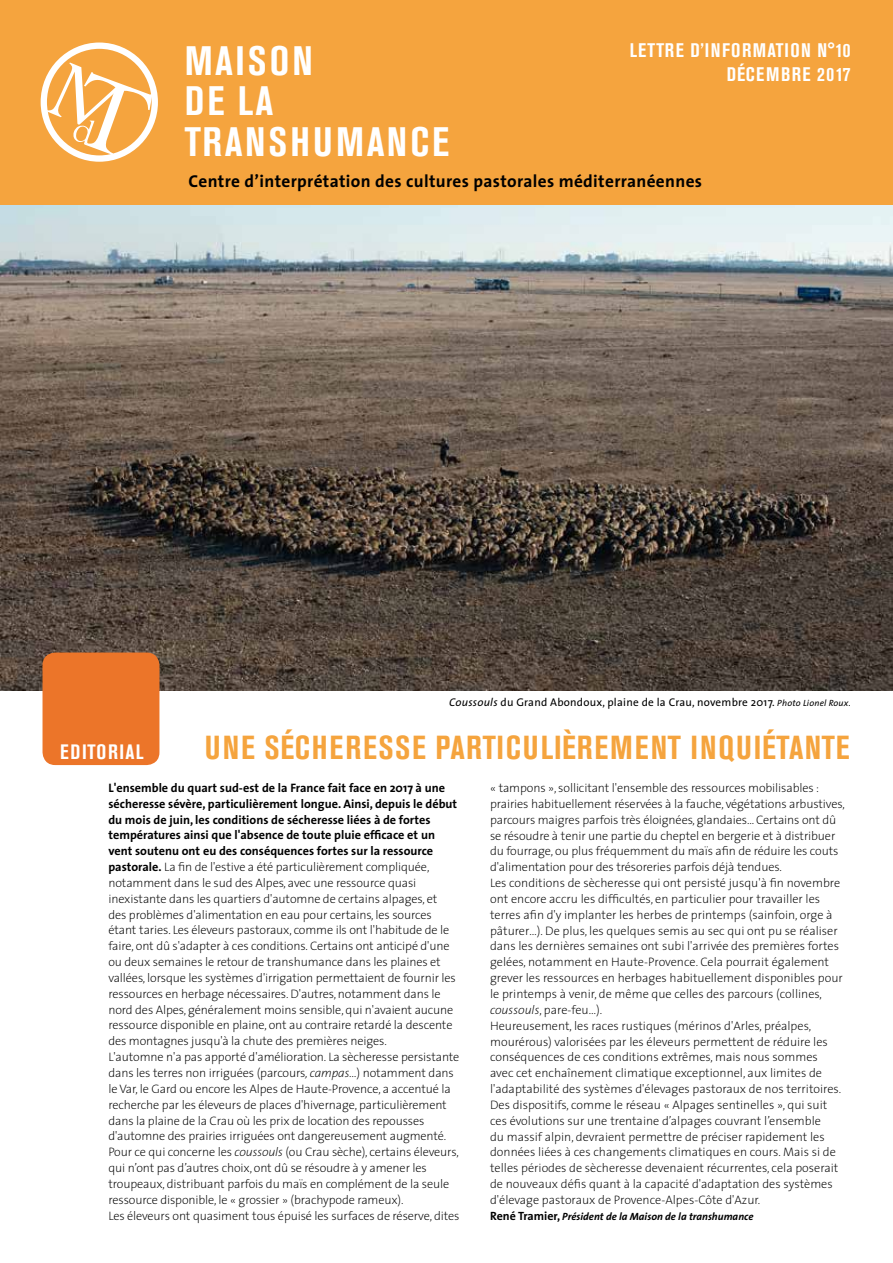
<style>
.page{position:relative;width:893px;height:1263px;background:#fff}
.page>*{position:absolute;margin:0;border:0;box-sizing:border-box;transform-origin:0 0}
.t1{font:700 condensed 40.8px/40.8px "Akzidenz Grotesk BE";letter-spacing:.075em;color:#fff}
.t2{font:700 condensed 33px "Akzidenz Grotesk BE";letter-spacing:.055em;color:#f5a43e}
.t3{font:700 condensed 20.7px "Akzidenz Grotesk BE";letter-spacing:.07em;color:#fff}
.t4{font:700 condensed 19.5px/24px "Akzidenz Grotesk BE";letter-spacing:.07em;color:#fff}
.t5{font:700 17.4px "The Sans";letter-spacing:.02em;color:#000}
.t6{font:200 12.3px/15.9px "The Sans";letter-spacing:-.01em;color:#000}
.t7{font:11.25px "The Sans";letter-spacing:.02em;color:#000}
.t8{font:italic 700 10.5px "The Sans";color:#000}
.s1{font-style:italic}
.s2{font-style:italic;font-size:9px}
.s3{font-weight:700}
.s4{font-style:normal;font-size:12px}
</style>
<div class="page">
<img style="left:0;top:204px;width:893px;height:487px">
<div style="left:43px;top:652px;width:116px;height:113px;background:#ec7529;border-radius:13px"></div>
<div style="left:0;top:0;width:893px;height:204px;background:#f5a43e"></div>
<svg style="left:46px;top:63px;width:106px;height:92px"></svg>
<div style="left:41px;top:43px;width:117px;height:119px;border:6px solid #fff;border-radius:50%"></div>
<h1 class="t1" style="left:185px;top:41px;width:266px">MAISON<br>DE LA<br>TRANSHUMANCE</h1>
<h3 class="t4" style="left:630px;top:39px;width:222px;text-align:right">LETTRE D’INFORMATION N°10<br>DÉCEMBRE 2017</h3>
<h3 class="t4" style="left:782px;top:39px;width:70px;text-indent:-145px">LE TRE D’INFORMATION N°9<br>MAI</h3>
<h3 class="t5" style="left:189px;top:166px;width:515px">Centre d’interprétation des cultures pastorales méditerranéennes</h3>
<h3 class="t3" style="left:60px;top:740px;width:85px">EDITORIAL</h3>
<p class="t7" style="left:449px;top:693px;width:403px"><span class="s1">Coussouls</span> du Grand Abondoux, plaine de la Crau, novembre 2017. <span class="s2">Photo Lionel Roux.</span></p>
<h2 class="t2" style="left:205px;top:729px;width:646px">UNE SÉCHERESSE PARTICULIÈREMENT INQUIÉTANTE</h2>
<p class="t6" style="left:108px;top:779px;width:353px"><span class="s3">L'ensemble du quart sud-est de la France fait face en 2017 à une sécheresse sévère, particulièrement longue. Ainsi, depuis le début du mois de juin, les conditions de sécheresse liées à de fortes températures ainsi que l'absence de toute pluie efficace et un vent soutenu ont eu des conséquences fortes sur la ressource pastorale.</span> La fin de l'estive a été particulièrement compliquée, notamment dans le sud des Alpes, avec une ressource quasi inexistante dans les quartiers d'automne de certains alpages, et<br>des problèmes d'alimentation en eau pour certains, les sources étant taries. Les éleveurs pastoraux, comme ils ont l'habitude de le faire, ont dû s'adapter à ces conditions. Certains ont anticipé d'une ou deux semaines le retour de transhumance dans les plaines et vallées, lorsque les systèmes d'irrigation permettaient de fournir les ressources en herbage nécessaires. D'autres, notamment dans le nord des Alpes, généralement moins sensible, qui n'avaient aucune ressource disponible en plaine, ont au contraire retardé la descente des montagnes jusqu'à la chute des premières neiges.<br>L'automne n'a pas apporté d'amélioration. La sècheresse persistante dans les terres non irriguées (parcours<span class="s1">, campas</span>…) notamment dans le Var, le Gard ou encore les Alpes de Haute-Provence, a accentué la recherche par les éleveurs de places d'hivernage, particulièrement dans la plaine de la Crau où les prix de location des repousses d'automne des prairies irriguées ont dangereusement augmenté.<br>Pour ce qui concerne les <span class="s1">coussouls</span> (ou Crau sèche), certains éleveurs, qui n’ont pas d’autres choix, ont dû se résoudre à y amener les troupeaux, distribuant parfois du maïs en complément de la seule ressource disponible, le « grossier » (brachypode rameux).<br>Les éleveurs ont quasiment tous épuisé les surfaces de réserve, dites</p>
<p class="t6" style="left:490px;top:779px;width:356px">« tampons », sollicitant l'ensemble des ressources mobilisables : prairies habituellement réservées à la fauche, végétations arbustives, parcours maigres parfois très éloignées, glandaies... Certains ont dû se résoudre à tenir une partie du cheptel en bergerie et à distribuer du fourrage, ou plus fréquemment du maïs afin de réduire les couts d'alimentation pour des trésoreries parfois déjà tendues.<br>Les conditions de sècheresse qui ont persisté jusqu'à fin novembre ont encore accru les difficultés, en particulier pour travailler les terres afin d'y implanter les herbes de printemps (sainfoin, orge à pâturer…). De plus, les quelques semis au sec qui ont pu se réaliser dans les dernières semaines ont subi l'arrivée des premières fortes gelées, notamment en Haute-Provence. Cela pourrait également grever les ressources en herbages habituellement disponibles pour le printemps à venir, de même que celles des parcours (collines, <span class="s1">coussouls</span>, pare-feu…).<br>Heureusement, les races rustiques (mérinos d'Arles, préalpes, mourérous) valorisées par les éleveurs permettent de réduire les conséquences de ces conditions extrêmes, mais nous sommes<br>avec cet enchaînement climatique exceptionnel, aux limites de l'adaptabilité des systèmes d'élevages pastoraux de nos territoires.<br>Des dispositifs, comme le réseau « Alpages sentinelles », qui suit ces évolutions sur une trentaine d’alpages couvrant l’ensemble<br>du massif alpin, devraient permettre de préciser rapidement les données liées à ces changements climatiques en cours. Mais si de telles périodes de sècheresse devenaient récurrentes, cela poserait de nouveaux défis quant à la capacité d'adaptation des systèmes d'élevage pastoraux de Provence-Alpes-Côte d'Azur.</p>
<p class="t8" style="left:490px;top:1207px;width:265px"><span class="s4">René Tramier,</span> Président de la Maison de la transhumance</p>
</div>
